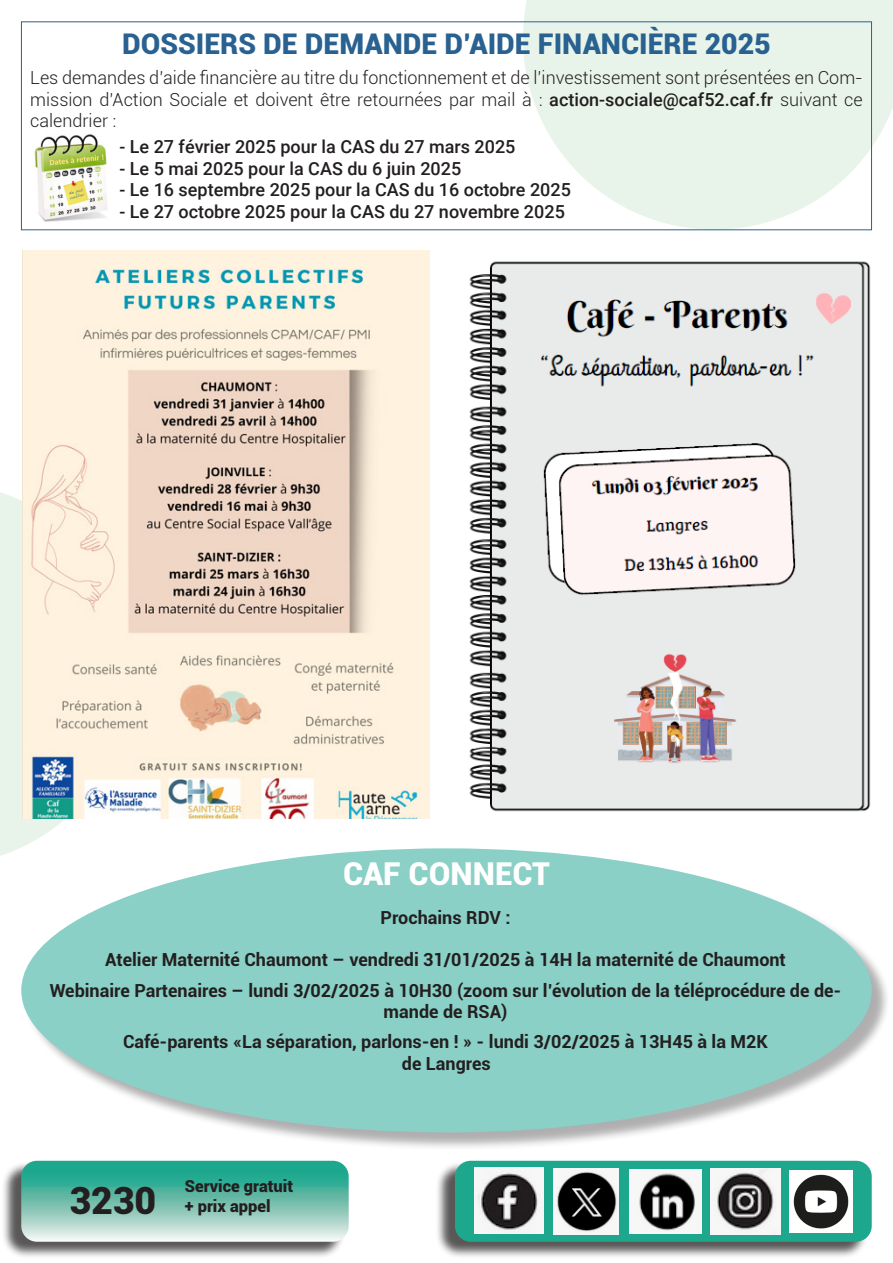
<style>
.page{position:relative;width:893px;height:1263px;background:#fff}
.page>*{position:absolute;margin:0;border:0;box-sizing:border-box;transform-origin:0 0}
.t1{font:900 37.5px "Roboto";color:#231f20}
.t2{font:900 31.5px "Roboto";color:#fff}
.t3{font:900 28.5px "Roboto";color:#296190}
.t4{font:700 18px/21.6px "Roboto";color:#231f20;text-align:center}
.t5{font:300 18px/21.6px "Roboto";color:#231f20;text-align:justify}
.t6{font:500 18px "Roboto";color:#231f20}
.t7{font:900 16.5px "Roboto";color:#231f20}
.s1{font-weight:500}
</style>
<div class="page">
<svg style="left:523px;top:0;width:370px;height:230px;fill:#e8f4e9"></svg>
<svg style="left:0;top:483px;width:65px;height:373px;background:#eaf4ea"></svg>
<div style="left:435px;top:1161px;width:433px;height:97px;background:#231f20;opacity:.75"></div>
<div style="left:455px;top:1161px;width:417px;height:81px;background:#1da88e;border-radius:16px"></div>
<img style="left:474px;top:1167px;width:69px;height:66px">
<img style="left:554px;top:1168px;width:65px;height:66px">
<img style="left:629px;top:1169px;width:73px;height:64px">
<img style="left:710px;top:1168px;width:70px;height:66px">
<img style="left:790px;top:1170px;width:62px;height:62px">
<div style="left:24px;top:851px;width:866px;height:300px;background:#231f20;opacity:.36"></div>
<div style="left:21px;top:848px;width:851px;height:284px;background:#8ad0c6;border-radius:50%"></div>
<img style="left:34px;top:134px;width:74px;height:87px">
<img style="left:23px;top:251px;width:407px;height:568px">
<img style="left:469px;top:261px;width:402px;height:551px">
<div style="left:1px;top:1162px;width:344px;height:97px;background:#231f20;opacity:.75"></div>
<svg style="left:21px;top:1161px;width:328px;height:81px;background:#75c2b1"></svg>
<p class="t3" style="left:122px;top:24px;width:650px">DOSSIERS DE DEMANDE D’AIDE FINANCIÈRE 2025</p>
<p class="t5" style="left:30px;top:66px;width:834px">Les demandes d’aide financière au titre du fonctionnement et de l’investissement sont présentées en Com&shy;mission d’Action Sociale et doivent être retournées par mail à : <span class="s1">action-sociale@caf52.caf.fr</span> suivant ce calendrier :</p>
<p class="t6" style="left:119px;top:134px;width:398px">- Le 27 février 2025 pour la CAS du 27 mars 2025</p>
<p class="t6" style="left:119px;top:156px;width:343px">- Le 5 mai 2025 pour la CAS du 6 juin 2025</p>
<p class="t6" style="left:119px;top:177px;width:453px">- Le 16 septembre 2025 pour la CAS du 16 octobre 2025</p>
<p class="t6" style="left:119px;top:199px;width:447px">- Le 27 octobre 2025 pour la CAS du 27 novembre 2025</p>
<p class="t2" style="left:343px;top:851px;width:208px">CAF CONNECT</p>
<p class="t4" style="left:381px;top:906px;width:131px">Prochains RDV :</p>
<p class="t4" style="left:105px;top:948px;width:682px">Atelier Maternité Chaumont – vendredi 31/01/2025 à 14H la maternité de Chaumont</p>
<p class="t4" style="left:50px;top:979px;width:793px">Webinaire Partenaires – lundi 3/02/2025 à 10H30 (zoom sur l’évolution de la téléprocédure de de&shy;mande de RSA)</p>
<p class="t4" style="left:123px;top:1030px;width:646px">Café-parents «La séparation, parlons-en ! » - lundi 3/02/2025 à 13H45 à la M2K de Langres</p>
<p class="t1" style="left:69px;top:1174px;width:88px">3230</p>
<p class="t7" style="left:185px;top:1174px;width:110px">Service gratuit</p>
<p class="t7" style="left:185px;top:1194px;width:87px">+ prix appel</p>
</div>
